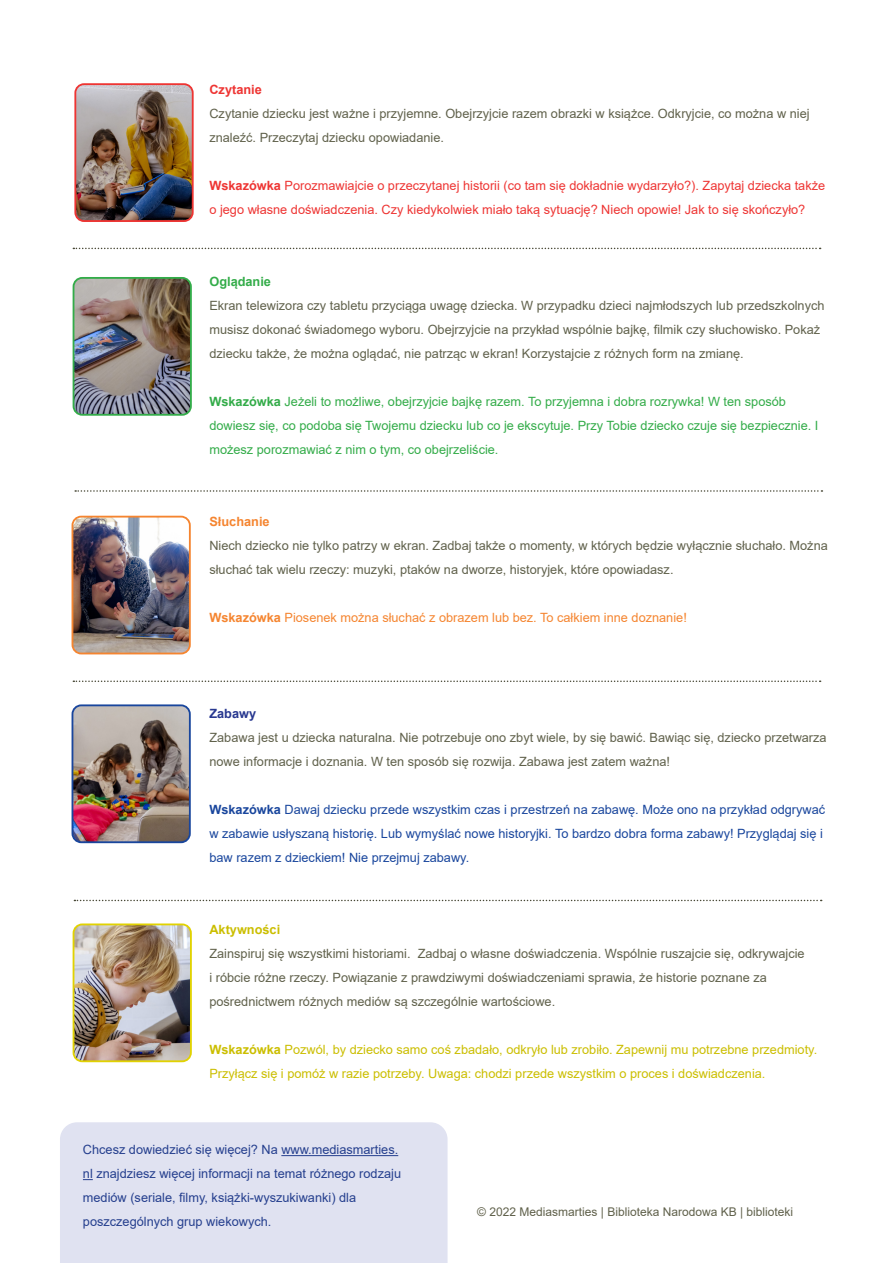
<style>
.page{position:relative;width:893px;height:1263px;background:#fff}
.page>*{position:absolute;margin:0;border:0;box-sizing:border-box;transform-origin:0 0}
.t1{font:12.75px/24px "Arial";color:#60614b}
.t2{font:12.75px/24px "Arial";color:#33ac49}
.t3{font:12.75px/24px "Arial";color:#19469d}
.t4{font:12.75px/24px "Arial";color:#ee3533}
.t5{font:12.75px/24px "Arial";color:#cbbe01}
.t6{font:12.75px/24px "Arial";color:#253f8e}
.t7{font:12.75px "Arial";color:#f58530}
.t8{font:700 12.75px "Arial";color:#cbbe01}
.t9{font:700 12.75px "Arial";color:#33ac49}
.t10{font:700 12.75px "Arial";color:#f58530}
.t11{font:700 12.75px "Arial";color:#ee3533}
.t12{font:700 12.75px "Arial";color:#283890}
.t13{font:12px "Arial";color:#60614b}
.s1{font-weight:700}
</style>
<div class="page">
<svg style="left:74px;top:900px;width:748px;height:1px"></svg>
<svg style="left:73px;top:680px;width:748px;height:2px"></svg>
<svg style="left:75px;top:490px;width:747px;height:2px"></svg>
<svg style="left:73px;top:248px;width:748px;height:1px"></svg>
<div style="left:60px;top:1122px;width:388px;height:141px;background:#e0e2f1"></div>
<hr style="left:281px;top:1155px;width:117px;height:1px;background:#253f8e">
<img style="left:77px;top:86px;width:114px;height:133px">
<div style="left:74px;top:83px;width:120px;height:139px;border:2px solid #ee3533;border-radius:9px"></div>
<img style="left:74px;top:278px;width:115px;height:135px">
<div style="left:73px;top:277px;width:119px;height:139px;border:2px solid #33ac49;border-radius:9px"></div>
<img style="left:72px;top:517px;width:118px;height:136px">
<div style="left:72px;top:516px;width:119px;height:138px;border:2px solid #f58530;border-radius:9px"></div>
<img style="left:72px;top:707px;width:116px;height:135px">
<div style="left:72px;top:704px;width:119px;height:139px;border:2px solid #19469d;border-radius:9px"></div>
<img style="left:74px;top:926px;width:115px;height:135px">
<div style="left:73px;top:923px;width:119px;height:139px;border:2px solid #e1d201;border-radius:9px"></div>
<p class="t11" style="left:209px;top:81px;width:54px">Czytanie</p>
<p class="t1" style="left:209px;top:102px;width:602px">Czytanie dziecku jest ważne i przyjemne. Obejrzyjcie razem obrazki w książce. Odkryjcie, co można w niej znaleźć. Przeczytaj dziecku opowiadanie.</p>
<p class="t4" style="left:209px;top:174px;width:617px"><span class="s1">Wskazówka</span> Porozmawiajcie o przeczytanej historii (co tam się dokładnie wydarzyło?). Zapytaj dziecka także o jego własne doświadczenia. Czy kiedykolwiek miało taką sytuację? Niech opowie! Jak to się skończyło?</p>
<p class="t9" style="left:209px;top:273px;width:63px">Oglądanie</p>
<p class="t1" style="left:209px;top:294px;width:617px">Ekran telewizora czy tabletu przyciąga uwagę dziecka. W przypadku dzieci najmłodszych lub przedszkolnych musisz dokonać świadomego wyboru. Obejrzyjcie na przykład wspólnie bajkę, filmik czy słuchowisko. Pokaż dziecku także, że można oglądać, nie patrząc w ekran! Korzystajcie z różnych form na zmianę.</p>
<p class="t2" style="left:209px;top:390px;width:610px"><span class="s1">Wskazówka</span> Jeżeli to możliwe, obejrzyjcie bajkę razem. To przyjemna i dobra rozrywka! W ten sposób dowiesz się, co podoba się Twojemu dziecku lub co je ekscytuje. Przy Tobie dziecko czuje się bezpiecznie. I możesz porozmawiać z nim o tym, co obejrzeliście.</p>
<p class="t10" style="left:209px;top:513px;width:62px">Słuchanie</p>
<p class="t1" style="left:209px;top:534px;width:620px">Niech dziecko nie tylko patrzy w ekran. Zadbaj także o momenty, w których będzie wyłącznie słuchało. Można słuchać tak wielu rzeczy: muzyki, ptaków na dworze, historyjek, które opowiadasz.</p>
<p class="t7" style="left:209px;top:609px;width:479px"><span class="s1">Wskazówka</span> Piosenek można słuchać z obrazem lub bez. To całkiem inne doznanie!</p>
<p class="t12" style="left:209px;top:705px;width:48px">Zabawy</p>
<p class="t1" style="left:209px;top:726px;width:619px">Zabawa jest u dziecka naturalna. Nie potrzebuje ono zbyt wiele, by się bawić. Bawiąc się, dziecko przetwarza nowe informacje i doznania. W ten sposób się rozwija. Zabawa jest zatem ważna!</p>
<p class="t3" style="left:209px;top:798px;width:617px"><span class="s1">Wskazówka</span> Dawaj dziecku przede wszystkim czas i przestrzeń na zabawę. Może ono na przykład odgrywać w zabawie usłyszaną historię. Lub wymyślać nowe historyjki. To bardzo dobra forma zabawy! Przyglądaj się i baw razem z dzieckiem! Nie przejmuj zabawy.</p>
<p class="t8" style="left:209px;top:921px;width:72px">Aktywności</p>
<p class="t1" style="left:209px;top:942px;width:597px">Zainspiruj się wszystkimi historiami. Zadbaj o własne doświadczenia. Wspólnie ruszajcie się, odkrywajcie i róbcie różne rzeczy. Powiązanie z prawdziwymi doświadczeniami sprawia, że historie poznane za pośrednictwem różnych mediów są szczególnie wartościowe.</p>
<p class="t5" style="left:209px;top:1038px;width:609px"><span class="s1">Wskazówka</span> Pozwól, by dziecko samo coś zbadało, odkryło lub zrobiło. Zapewnij mu potrzebne przedmioty.<br>Przyłącz się i pomóż w razie potrzeby. Uwaga: chodzi przede wszystkim o proces i doświadczenia.</p>
<p class="t6" style="left:83px;top:1138px;width:320px">Chcesz dowiedzieć się więcej? Na www.mediasmarties. nl znajdziesz więcej informacji na temat różnego rodzaju mediów (seriale, filmy, książki-wyszukiwanki) dla poszczególnych grup wiekowych.</p>
<p class="t13" style="left:477px;top:1204px;width:317px">© 2022 Mediasmarties | Biblioteka Narodowa KB | biblioteki</p>
</div>
